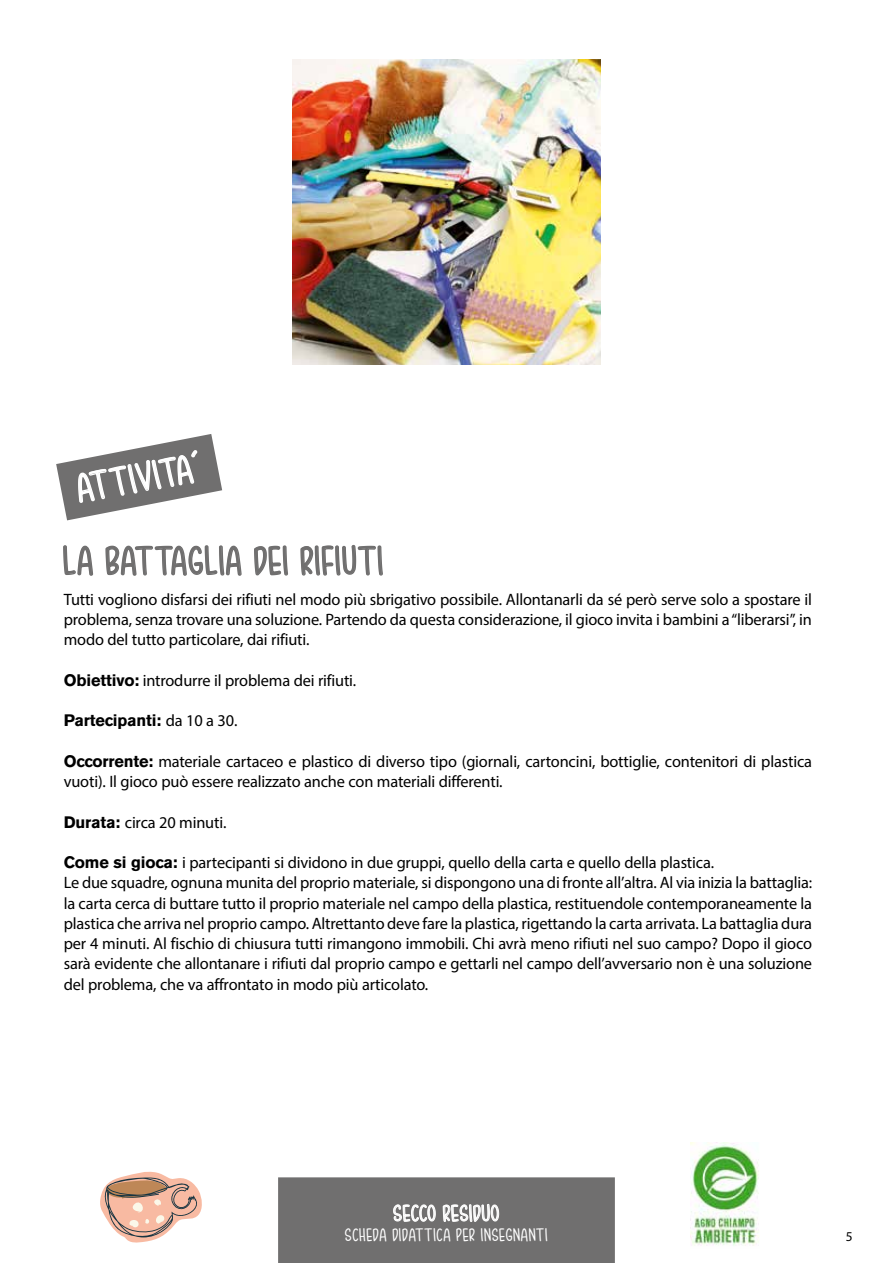
<style>
.page{position:relative;width:893px;height:1263px;background:#fff}
.page>*{position:absolute;margin:0;border:0;box-sizing:border-box;transform-origin:0 0}
.t1{font:36px "Happy Ending";letter-spacing:.05em;color:#706f6f}
.t2{font:36px "Happy Ending";color:#fff}
.t3{font:21px "Happy Ending";letter-spacing:.05em;color:#fff}
.t4{font:16.5px/20.2px "Myriad Pro";letter-spacing:-.01em;color:#000}
.t5{font:16.5px "Happy Ending";letter-spacing:.05em;color:#fff}
.t6{font:700 16.5px "Akzidenz Grotesk BE";letter-spacing:-.01em;color:#000}
.t7{font:13.5px "Myriad Pro";color:#000}
.s1{font-family:"Akzidenz Grotesk BE";font-weight:700}
.s2{font-family:"Myriad Pro";font-weight:400}
</style>
<div class="page">
<img style="left:690px;top:1142px;width:69px;height:104px">
<div style="left:278px;top:1177px;width:337px;height:86px;background:#706f6f"></div>
<svg style="left:100px;top:1171px;width:102px;height:72px"></svg>
<svg style="left:63px;top:545px;width:31px;height:31px"></svg>
<svg style="left:105px;top:545px;width:137px;height:31px"></svg>
<svg style="left:254px;top:545px;width:34px;height:31px"></svg>
<svg style="left:300px;top:544px;width:83px;height:32px"></svg>
<img style="left:292px;top:60px;width:309px;height:304px">
<svg style="left:56px;top:434px;width:166px;height:87px"></svg>
<h1 class="t2" style="left:75px;top:472px;width:126px;rotate:-10deg">ATTIVITA'</h1>
<h1 class="t1" style="left:64px;top:543px;width:321px">LA BATTAGLIA DEI RIFIUTI</h1>
<p class="t4" style="left:64px;top:589px;width:750px;text-align:justify">Tutti vogliono disfarsi dei rifiuti nel modo più sbrigativo possibile. Allontanarli da sé però serve solo a spostare il problema, senza trovare una soluzione. Partendo da questa considerazione, il gioco invita i bambini a “liberarsi”, in modo del tutto particolare, dai rifiuti.</p>
<p class="t4" style="left:64px;top:670px;width:294px"><span class="s1">Obiettivo:</span> introdurre il problema dei rifiuti.</p>
<p class="t6" style="left:64px;top:711px;width:175px">Partecipanti: <span class="s2">da 10 a 30.</span></p>
<p class="t4" style="left:64px;top:751px;width:750px"><span class="s1">Occorrente:</span> materiale cartaceo e plastico di diverso tipo (giornali, cartoncini, bottiglie, contenitori di plastica vuoti). Il gioco può essere realizzato anche con materiali differenti.</p>
<p class="t4" style="left:64px;top:812px;width:164px"><span class="s1">Durata:</span> circa 20 minuti.</p>
<p class="t4" style="left:64px;top:852px;width:750px"><span class="s1">Come si gioca:</span> i partecipanti si dividono in due gruppi, quello della carta e quello della plastica.<br>Le due squadre, ognuna munita del proprio materiale, si dispongono una di fronte all’altra. Al via inizia la battaglia: la carta cerca di buttare tutto il proprio materiale nel campo della plastica, restituendole contemporaneamente la plastica che arriva nel proprio campo. Altrettanto deve fare la plastica, rigettando la carta arrivata. La battaglia dura per 4 minuti. Al fischio di chiusura tutti rimangono immobili. Chi avrà meno rifiuti nel suo campo? Dopo il gioco sarà evidente che allontanare i rifiuti dal proprio campo e gettarli nel campo dell’avversario non è una soluzione del problema, che va affrontato in modo più articolato.</p>
<p class="t3" style="left:394px;top:1203px;width:107px">SECCO RESIDUO</p>
<p class="t5" style="left:345px;top:1226px;width:204px">SCHEDA DIDATTICA PER INSEGNANTI</p>
<p class="t7" style="left:846px;top:1228px;width:8px">5</p>
</div>
